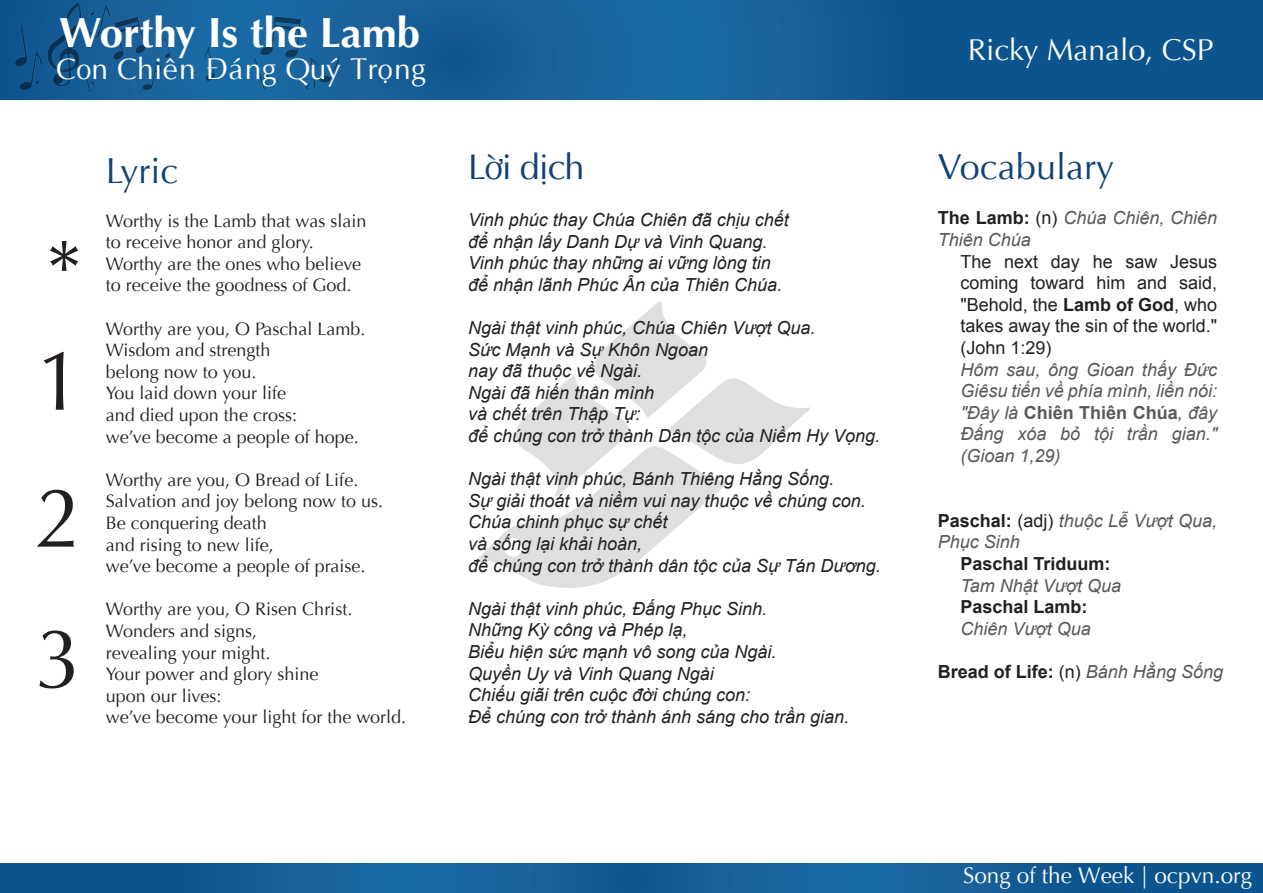
<style>
.page{position:relative;width:1263px;height:893px;background:#fff}
.page>*{position:absolute;margin:0;border:0;box-sizing:border-box;transform-origin:0 0}
.t1{font:84.6px/138.9px "Optima";color:#231f20;text-align:justify}
.t2{font:700 42px "Optima";color:#fff}
.t3{font:36px "Optima";color:#104275}
.t4{font:36px "VNI Aptima";letter-spacing:-.035em;color:#114273}
.t5{font:30px "VNI Aptima";color:#fff}
.t6{font:30px "Optima";color:#fff}
.t7{font:22.5px "Optima";color:#fff}
.t8{font:italic 18px/21.6px "Arial";color:#231f20}
.t9{font:18px/21.6px "Optima";color:#231f20}
.t10{font:italic 18px/21.6px "Arial";color:#57585a}
.t11{font:18px/21.6px "Arial";color:#231f20;text-align:justify}
.t12{font:700 18px "Arial";color:#231f20}
.s1{font-weight:700;font-style:normal;color:#231f20}
.s2{font-style:normal;color:#231f20}
.s3{font-weight:700}
.s4{font-weight:700;font-style:normal}
.s5{font-weight:400}
.s6{font-weight:400;font-style:italic;color:#57585a}
</style>
<div class="page">
<svg style="left:476px;top:301px;width:334px;height:287px"></svg>
<div style="left:0;top:0;width:1263px;height:99px;background:linear-gradient(to bottom,#145d97,#135c96)"></div>
<div style="left:0;top:863px;width:1263px;height:30px;background:linear-gradient(to right,#135d97,#135d97)"></div>
<img style="left:0;top:0;width:358px;height:99px">
<div style="left:1144px;top:0;width:119px;height:100px;background:#0b548e"></div>
<h2 class="t2" style="left:59px;top:9px;width:362px">Worthy Is the Lamb</h2>
<h3 class="t5" style="left:56px;top:46px;width:371px">Con Chieân Ñaùng Quyù Troïng</h3>
<h1 class="t1" style="left:45px;top:202px;width:39px">*</h1>
<h1 class="t1" style="left:36px;top:313px;width:49px">1<br>2<br>3</h1>
<h3 class="t3" style="left:106px;top:150px;width:74px">Lyric</h3>
<p class="t9" style="left:106px;top:210px;width:262px">Worthy is the Lamb that was slain to receive honor and glory.<br>Worthy are the ones who believe to receive the goodness of God.</p>
<p class="t9" style="left:106px;top:318px;width:261px">Worthy are you, O Paschal Lamb.<br>Wisdom and strength<br>belong now to you.<br>You laid down your life<br>and died upon the cross:<br>we’ve become a people of hope.</p>
<p class="t9" style="left:106px;top:469px;width:279px">Worthy are you, O Bread of Life.<br>Salvation and joy belong now to us.<br>Be conquering death<br>and rising to new life,<br>we’ve become a people of praise.</p>
<p class="t9" style="left:106px;top:599px;width:302px">Worthy are you, O Risen Christ.<br>Wonders and signs,<br>revealing your might.<br>Your power and glory shine<br>upon our lives:<br>we’ve become your light for the world.</p>
<h3 class="t6" style="left:968px;top:32px;width:247px">Ricky Manalo, CSP</h3>
<h3 class="t4" style="left:468px;top:139px;width:118px">Lôøi dòch</h3>
<h3 class="t3" style="left:938px;top:145px;width:178px">Vocabulary</h3>
<p class="t8" style="left:468px;top:209px;width:322px">Vinh phúc thay Chúa Chiên đã chịu chết để nhận lấy Danh Dự và Vinh Quang.<br>Vinh phúc thay những ai vững lòng tin để nhận lãnh Phúc Ân của Thiên Chúa.</p>
<p class="t8" style="left:468px;top:317px;width:414px">Ngài thật vinh phúc, Chúa Chiên Vượt Qua.<br>Sức Mạnh và Sự Khôn Ngoan<br>nay đã thuộc về Ngài.<br>Ngài đã hiến thân mình<br>và chết trên Thập Tự:<br>để chúng con trở thành Dân tộc của Niềm Hy Vọng.</p>
<p class="t8" style="left:468px;top:468px;width:414px">Ngài thật vinh phúc, Bánh Thiêng Hằng Sống.<br>Sự giải thoát và niềm vui nay thuộc về chúng con.<br>Chúa chinh phục sự chết<br>và sống lại khải hoàn,<br>để chúng con trở thành dân tộc của Sự Tán Dương.</p>
<p class="t8" style="left:468px;top:598px;width:383px">Ngài thật vinh phúc, Đấng Phục Sinh.<br>Những Kỳ công và Phép lạ,<br>Biểu hiện sức mạnh vô song của Ngài.<br>Quyền Uy và Vinh Quang Ngài<br>Chiếu giãi trên cuộc đời chúng con:<br>Để chúng con trở thành ánh sáng cho trần gian.</p>
<p class="t10" style="left:938px;top:208px;width:281px"><span class="s1">The Lamb:</span> <span class="s2">(n)</span> Chúa Chiên, Chiên<br>Thiên Chúa</p>
<p class="t11" style="left:960px;top:251px;width:258px">The next day he saw Jesus coming toward him and said, "Behold, the <span class="s3">Lamb of God</span>, who takes away the sin of the world." (John 1:29)</p>
<p class="t10" style="left:960px;top:359px;width:258px;text-align:justify">Hôm sau, ông Gioan thấy Ðức Giêsu tiến về phía mình, liền nói: "Ðây là <span class="s4">Chiên Thiên Chúa</span>, đây Ðấng xóa bỏ tội trần gian." (Gioan 1,29)</p>
<p class="t10" style="left:938px;top:510px;width:281px"><span class="s1">Paschal:</span> <span class="s2">(adj)</span> thuộc Lễ Vượt Qua,<br>Phục Sinh</p>
<p class="t12" style="left:960px;top:552px;width:152px">Paschal Triduum:</p>
<p class="t10" style="left:960px;top:575px;width:162px">Tam Nhật Vượt Qua</p>
<p class="t12" style="left:960px;top:595px;width:129px">Paschal Lamb:</p>
<p class="t10" style="left:960px;top:618px;width:132px">Chiên Vượt Qua</p>
<p class="t12" style="left:938px;top:660px;width:287px">Bread of Life: <span class="s5">(n)</span> <span class="s6">Bánh Hằng Sống</span></p>
<p class="t7" style="left:963px;top:862px;width:290px">Song of the Week | ocpvn.org</p>
</div>
